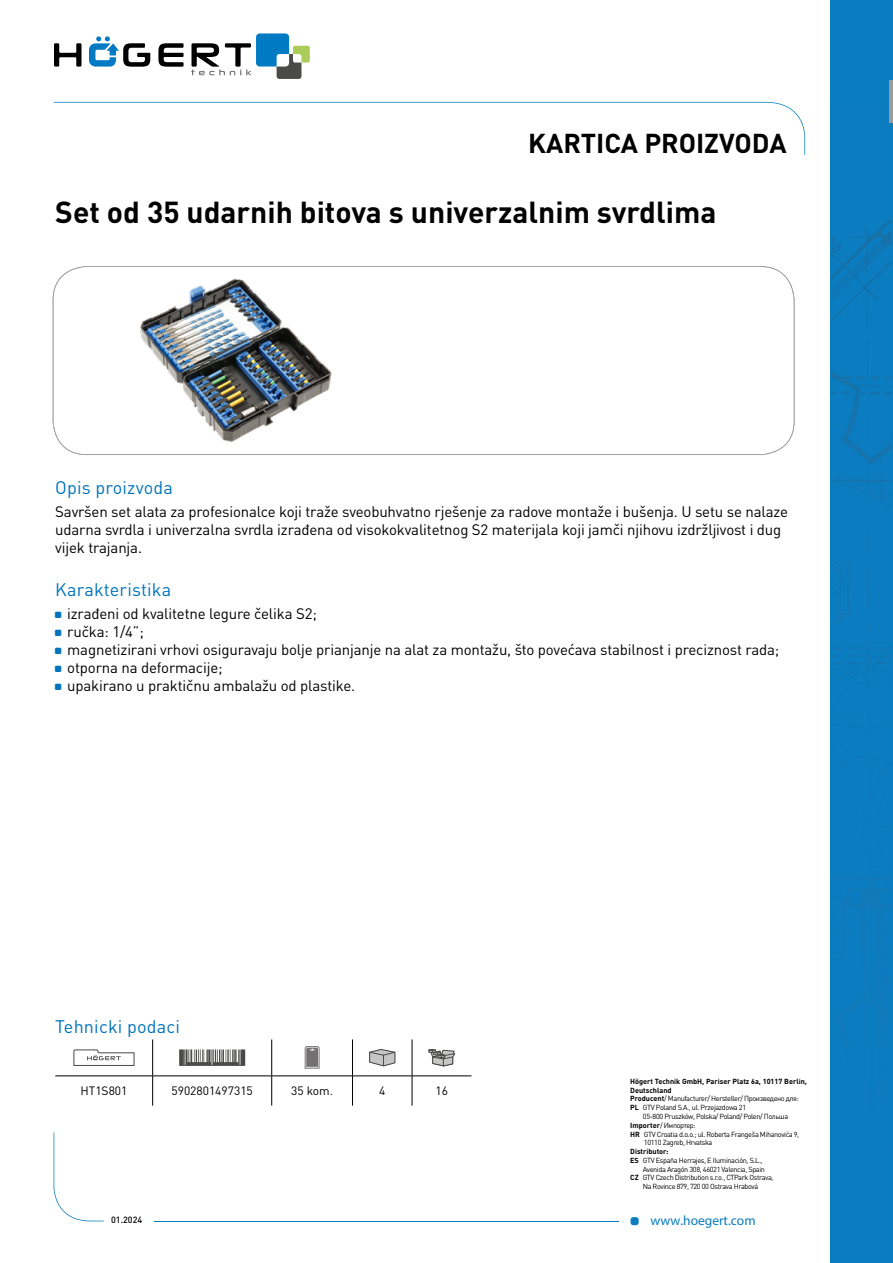
<style>
.page{position:relative;width:893px;height:1263px;background:#fff}
.page>*{position:absolute;margin:0;border:0;box-sizing:border-box;transform-origin:0 0}
.t1{font:700 30px "DIN Pro";color:#000}
.t2{font:700 27px "DIN Pro";color:#000}
.t3{font:18px "DIN Pro";letter-spacing:.01em;color:#0074bc}
.t4{font:15px/18px "DIN Pro";letter-spacing:-.01em;color:#000}
.t5{font:13.5px "Myriad Pro";color:#087dbf}
.t6{font:12px "DIN Pro";color:#000}
.t7{font:500 9px "DIN Pro";color:#000}
.t8{font:7.35px "DIN Pro";letter-spacing:-.05em;color:#000}
.t9{font:700 7.35px "DIN Pro";color:#000}
.s1{font-weight:700}
</style>
<div class="page">
<div style="left:631px;top:1217px;width:8px;height:8px;background:#087dbf;border-radius:3px"></div>
<svg style="left:54px;top:102px;width:751px;height:53px"></svg>
<svg style="left:54px;top:1132px;width:50px;height:89px"></svg>
<hr style="left:154px;top:1220px;width:465px;height:1px;background:#087dbf">
<div style="left:830px;top:0;width:63px;height:1263px;background:#087dbf"></div>
<img style="left:831px;top:273px;width:50px;height:56px">
<img style="left:867px;top:222px;width:24px;height:43px">
<img style="left:831px;top:222px;width:56px;height:42px">
<svg style="left:831px;top:341px;width:60px;height:565px"></svg>
<img style="left:863px;top:906px;width:28px;height:76px">
<img style="left:831px;top:877px;width:60px;height:2px">
<img style="left:848px;top:647px;width:43px;height:3px">
<hr style="left:890px;top:80px;width:3px;height:43px;background:#999c9e">
<svg style="left:53px;top:266px;width:741px;height:189px"></svg>
<svg style="left:54px;top:43px;width:27px;height:24px"></svg>
<svg style="left:158px;top:43px;width:26px;height:24px"></svg>
<svg style="left:89px;top:36px;width:61px;height:31px"></svg>
<svg style="left:191px;top:33px;width:119px;height:46px"></svg>
<img style="left:124px;top:269px;width:222px;height:185px">
<hr style="left:152px;top:1039px;width:1px;height:37px;background:#000">
<hr style="left:271px;top:1039px;width:1px;height:37px;background:#000">
<hr style="left:352px;top:1039px;width:1px;height:37px;background:#000">
<hr style="left:412px;top:1039px;width:1px;height:37px;background:#000">
<hr style="left:152px;top:1076px;width:1px;height:30px;background:#000">
<hr style="left:271px;top:1076px;width:1px;height:30px;background:#000">
<hr style="left:352px;top:1076px;width:1px;height:30px;background:#000">
<hr style="left:412px;top:1076px;width:1px;height:30px;background:#000">
<hr style="left:55px;top:1075px;width:98px;height:1px;background:#000">
<hr style="left:153px;top:1075px;width:119px;height:1px;background:#000">
<hr style="left:272px;top:1075px;width:80px;height:1px;background:#000">
<hr style="left:352px;top:1075px;width:60px;height:1px;background:#000">
<hr style="left:412px;top:1075px;width:60px;height:1px;background:#000">
<svg style="left:73px;top:1049px;width:61px;height:17px"></svg>
<svg style="left:179px;top:1049px;width:66px;height:17px"></svg>
<svg style="left:304px;top:1046px;width:16px;height:23px"></svg>
<svg style="left:369px;top:1049px;width:26px;height:17px"></svg>
<svg style="left:429px;top:1049px;width:26px;height:17px"></svg>
<h2 class="t2" style="left:528px;top:121px;width:260px">KARTICA PROIZVODA</h2>
<h1 class="t1" style="left:55px;top:187px;width:663px">Set od 35 udarnih bitova s univerzalnim svrdlima</h1>
<p class="t3" style="left:55px;top:475px;width:119px">Opis proizvoda</p>
<p class="t4" style="left:55px;top:501px;width:734px">Savršen set alata za profesionalce koji traže sveobuhvatno rješenje za radove montaže i bušenja. U setu se nalaze udarna svrdla i univerzalna svrdla izrađena od visokokvalitetnog S2 materijala koji jamči njihovu izdržljivost i dug vijek trajanja.</p>
<p class="t3" style="left:55px;top:577px;width:117px">Karakteristika</p>
<p class="t4" style="left:67px;top:603px;width:714px">izrađeni od kvalitetne legure čelika S2;<br>ručka: 1/4”;<br>magnetizirani vrhovi osiguravaju bolje prianjanje na alat za montažu, što povećava stabilnost i preciznost rada; otporna na deformacije;<br>upakirano u praktičnu ambalažu od plastike.</p>
<p class="t3" style="left:55px;top:1014px;width:126px">Tehnicki podaci</p>
<p class="t6" style="left:80px;top:1083px;width:49px">HT1S801</p>
<p class="t6" style="left:171px;top:1083px;width:83px">5902801497315</p>
<p class="t6" style="left:291px;top:1083px;width:43px">35 kom.</p>
<p class="t6" style="left:379px;top:1083px;width:8px">4</p>
<p class="t6" style="left:436px;top:1083px;width:14px">16</p>
<p class="t9" style="left:630px;top:1075px;width:178px">Högert Technik GmbH, Pariser Platz 6a, 10117 Berlin,</p>
<p class="t9" style="left:630px;top:1084px;width:43px">Deutschland</p>
<p class="t8" style="left:630px;top:1094px;width:170px"><span class="s1">Producent</span>/ Manufacturer/ Hersteller/ Произведено для:</p>
<p class="t8" style="left:630px;top:1102px;width:117px"><span class="s1">PL</span> GTV Poland S.A., ul. Przejazdowa 21</p>
<p class="t8" style="left:643px;top:1111px;width:147px">05-800 Pruszków, Polska/ Poland/ Polen/ Польша</p>
<p class="t8" style="left:630px;top:1120px;width:67px"><span class="s1">Importer</span>/ Импортер:</p>
<p class="t8" style="left:630px;top:1129px;width:171px"><span class="s1">HR</span> GTV Croatia d.o.o.; ul. Roberta Frangeša Mihanovića 9,</p>
<p class="t8" style="left:644px;top:1138px;width:70px">10110 Zagreb, Hrvatska</p>
<p class="t9" style="left:630px;top:1145px;width:40px">Distributor:</p>
<p class="t8" style="left:630px;top:1155px;width:134px"><span class="s1">ES</span> GTV España Herrajes, E Iluminación, S.L.,</p>
<p class="t8" style="left:643px;top:1164px;width:124px">Avenida Aragón 308, 46021 Valencia, Spain</p>
<p class="t8" style="left:630px;top:1173px;width:145px"><span class="s1">CZ</span> GTV Czech Distribution s.r.o., CTPark Ostrava,</p>
<p class="t8" style="left:643px;top:1181px;width:117px">Na Rovince 879, 720 00 Ostrava Hrabová</p>
<p class="t7" style="left:111px;top:1213px;width:33px">01.2024</p>
<p class="t5" style="left:651px;top:1212px;width:107px">www.hoegert.com</p>
</div>
